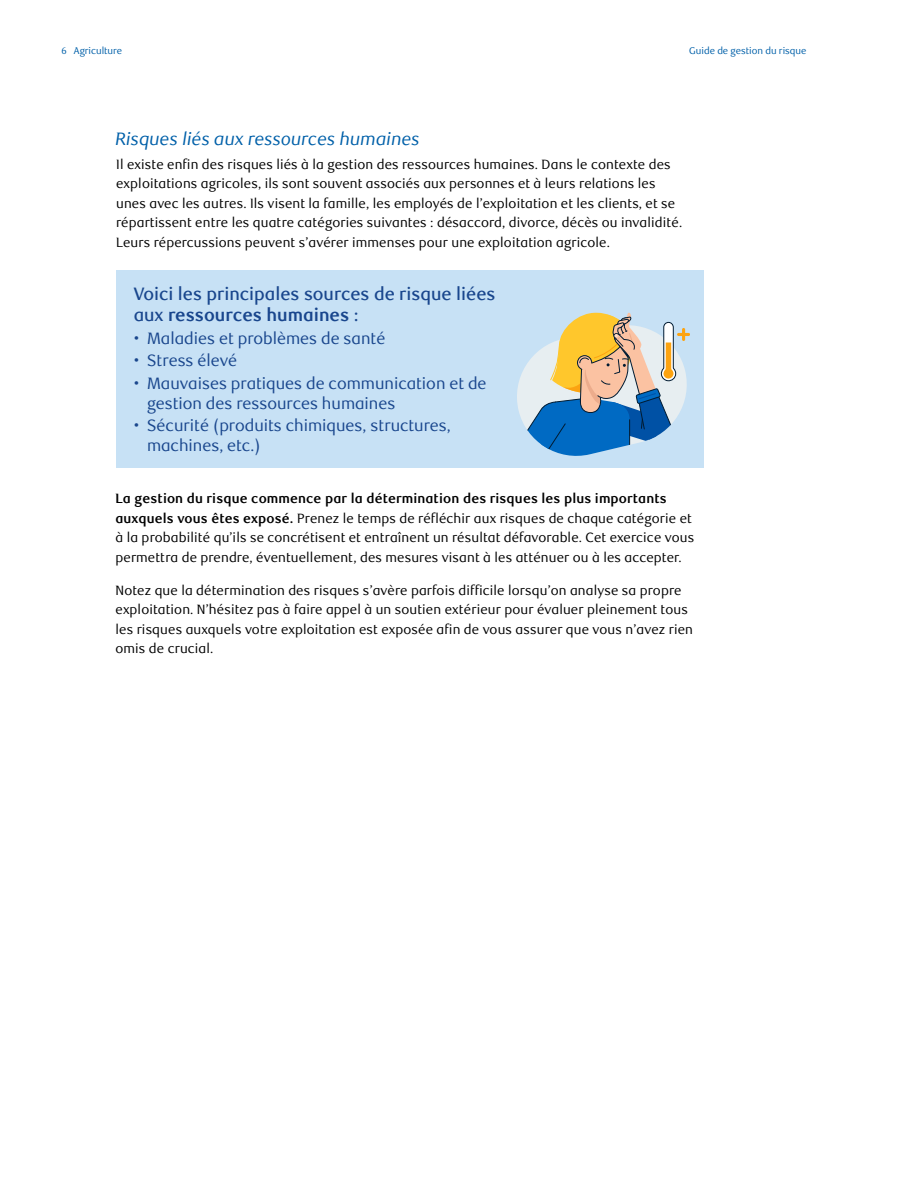
<style>
.page{position:relative;width:918px;height:1188px;background:#fff}
.page>*{position:absolute;margin:0;border:0;box-sizing:border-box;transform-origin:0 0}
.Headline_-_36pt{font:500 18px/21.6px "RBC Display";color:#19468d}
.Headline_-_36pt-2{font:italic 18px "RBC Display";color:#0060a9}
.Headline_-_36pt-3{font:16.5px/19.8px "RBC Display";color:#19468d}
.Body_copy_12_16{font:13.5px/19.5px "RBC Display";letter-spacing:.01em;color:#000}
.t1{font:9.75px "RBC Display";color:#0060a9}
.s1{font-weight:700}
</style>
<div class="page">
<div style="left:116px;top:270px;width:587px;height:198px;background:#c7e1f5"></div>
<svg style="left:517px;top:312px;width:173px;height:144px"></svg>
<p class="t1" style="left:62px;top:45px;width:62px">6 Agriculture</p>
<p class="t1" style="left:689px;top:45px;width:119px">Guide de gestion du risque</p>
<p class="Headline_-_36pt-2" style="left:116px;top:128px;width:306px">Risques liés aux ressources humaines</p>
<p class="Body_copy_12_16" style="left:116px;top:155px;width:568px">Il existe enfin des risques liés à la gestion des ressources humaines. Dans le contexte des exploitations agricoles, ils sont souvent associés aux personnes et à leurs relations les unes avec les autres. Ils visent la famille, les employés de l’exploitation et les clients, et se répartissent entre les quatre catégories suivantes : désaccord, divorce, décès ou invalidité.<br>Leurs répercussions peuvent s’avérer immenses pour une exploitation agricole.</p>
<p class="Headline_-_36pt" style="left:134px;top:283px;width:363px">Voici les principales sources de risque liées aux <span class="s1">ressources humaines</span> :</p>
<p class="Headline_-_36pt-3" style="left:134px;top:329px;width:253px">• Maladies et problèmes de santé</p>
<p class="Headline_-_36pt-3" style="left:134px;top:351px;width:105px">• Stress élevé</p>
<p class="Headline_-_36pt-3" style="left:147px;top:374px;width:341px;text-indent:-13px">• Mauvaises pratiques de communication et de gestion des ressources humaines</p>
<p class="Headline_-_36pt-3" style="left:147px;top:416px;width:305px;text-indent:-13px">• Sécurité (produits chimiques, structures, machines, etc.)</p>
<p class="Body_copy_12_16" style="left:115px;top:489px;width:580px"><span class="s1">La gestion du risque commence par la détermination des risques les plus importants auxquels vous êtes exposé.</span> Prenez le temps de réfléchir aux risques de chaque catégorie et à la probabilité qu’ils se concrétisent et entraînent un résultat défavorable. Cet exercice vous permettra de prendre, éventuellement, des mesures visant à les atténuer ou à les accepter.</p>
<p class="Body_copy_12_16" style="left:115px;top:581px;width:579px">Notez que la détermination des risques s’avère parfois difficile lorsqu’on analyse sa propre exploitation. N’hésitez pas à faire appel à un soutien extérieur pour évaluer pleinement tous les risques auxquels votre exploitation est exposée afin de vous assurer que vous n’avez rien omis de crucial.</p>
</div>
